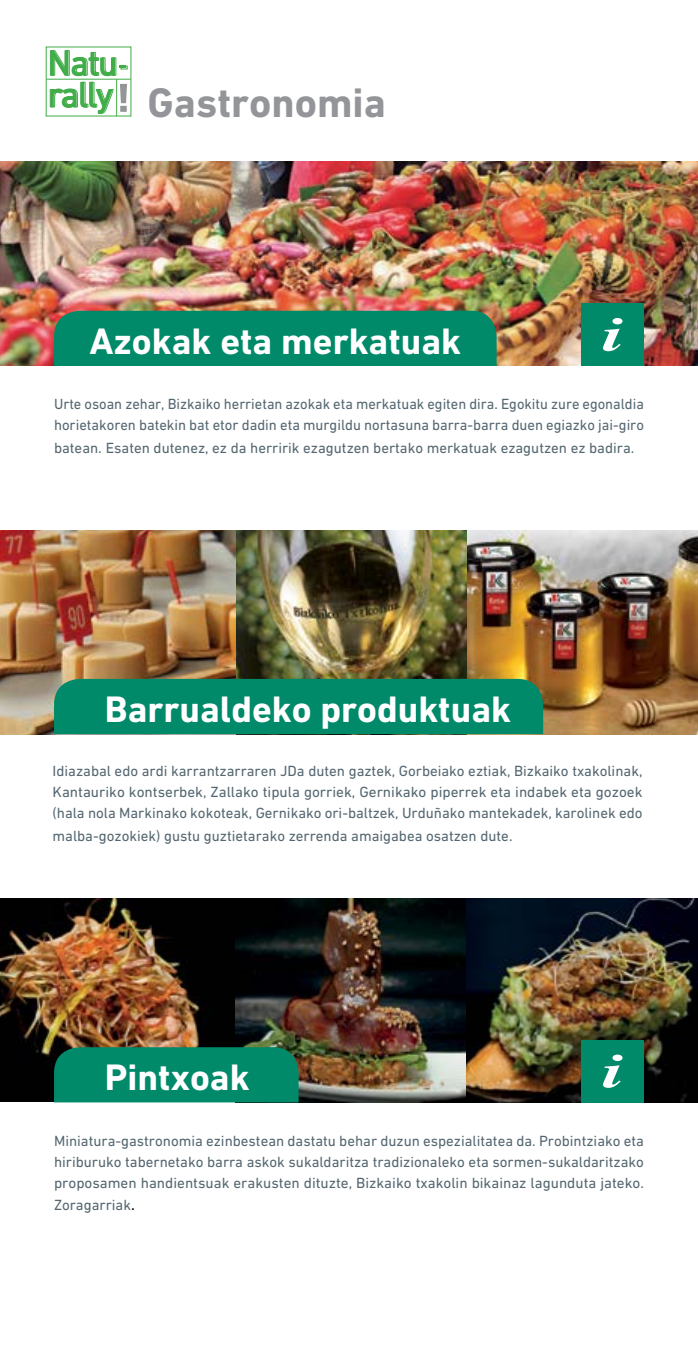
<style>
.page{position:relative;width:698px;height:1361px;background:#fff}
.page>*{position:absolute;margin:0;border:0;box-sizing:border-box;transform-origin:0 0}
.t1{font:700 42px "DIN Next LT Pro";color:#939598}
.t2{font:700 37.5px "DIN Next LT Pro";color:#fff}
.t3{font:15px/21px "DIN Next LT Pro";color:#546670;text-align:justify}
.s1{font-size:16.5px;color:#000}
</style>
<div class="page">
<img style="left:0;top:898px;width:697px;height:204px">
<img style="left:0;top:162px;width:697px;height:204px">
<img style="left:466px;top:530px;width:231px;height:204px">
<img style="left:235px;top:530px;width:231px;height:149px">
<img style="left:0;top:530px;width:235px;height:204px">
<div style="left:54px;top:311px;width:442px;height:55px;background:#008a6a"></div>
<div style="left:54px;top:1047px;width:244px;height:55px;background:#008a6a"></div>
<div style="left:54px;top:679px;width:489px;height:55px;background:#008a6a"></div>
<div style="left:46px;top:47px;width:85px;height:69px;background:linear-gradient(to right,#fdfefd,#fcfdfd)"></div>
<svg style="left:120px;top:84px;width:7px;height:28px"></svg>
<svg style="left:50px;top:82px;width:64px;height:32px"></svg>
<svg style="left:50px;top:50px;width:77px;height:26px"></svg>
<hr style="left:46px;top:79px;width:85px;height:1px;background:#41ad49">
<hr style="left:116px;top:79px;width:1px;height:37px;background:#41ad49">
<div style="left:581px;top:303px;width:62px;height:63px;background:#008a6a"></div>
<svg style="left:603px;top:318px;width:19px;height:33px"></svg>
<div style="left:581px;top:1040px;width:62px;height:62px;background:#008a6a"></div>
<svg style="left:603px;top:1054px;width:19px;height:34px"></svg>
<h1 class="t1" style="left:147px;top:78px;width:240px">Gastronomia</h1>
<h2 class="t2" style="left:89px;top:319px;width:373px">Azokak eta merkatuak</h2>
<p class="t3" style="left:54px;top:393px;width:591px">Urte osoan zehar, Bizkaiko herrietan azokak eta merkatuak egiten dira. Egokitu zure egonaldia horietakoren batekin bat etor dadin eta murgildu nortasuna barra-barra duen egiazko jai-giro</p>
<p class="t3" style="left:54px;top:437px;width:581px">batean. Esaten dutenez, ez da herririk ezagutzen bertako merkatuak ezagutzen ez badira.</p>
<h2 class="t2" style="left:105px;top:687px;width:407px">Barrualdeko produktuak</h2>
<p class="t3" style="left:53px;top:760px;width:591px">Idiazabal edo ardi karrantzarraren JDa duten gaztek, Gorbeiako eztiak, Bizkaiko txakolinak, Kantauriko kontserbek, Zallako tipula gorriek, Gernikako piperrek eta indabek eta gozoek (hala nola Markinako kokoteak, Gernikako ori-baltzek, Urduñako mantekadek, karolinek edo</p>
<p class="t3" style="left:53px;top:825px;width:461px">malba-gozokiek) gustu guztietarako zerrenda amaigabea osatzen dute.</p>
<h2 class="t2" style="left:105px;top:1055px;width:146px">Pintxoak</h2>
<p class="t3" style="left:54px;top:1130px;width:591px">Miniatura-gastronomia ezinbestean dastatu behar duzun espezialitatea da. Probintziako eta hiriburuko tabernetako barra askok sukaldaritza tradizionaleko eta sormen-sukaldaritzako proposamen handientsuak erakusten dituzte, Bizkaiko txakolin bikainaz lagunduta jateko.</p>
<p class="t3" style="left:54px;top:1194px;width:82px">Zoragarriak<span class="s1">.</span></p>
</div>
